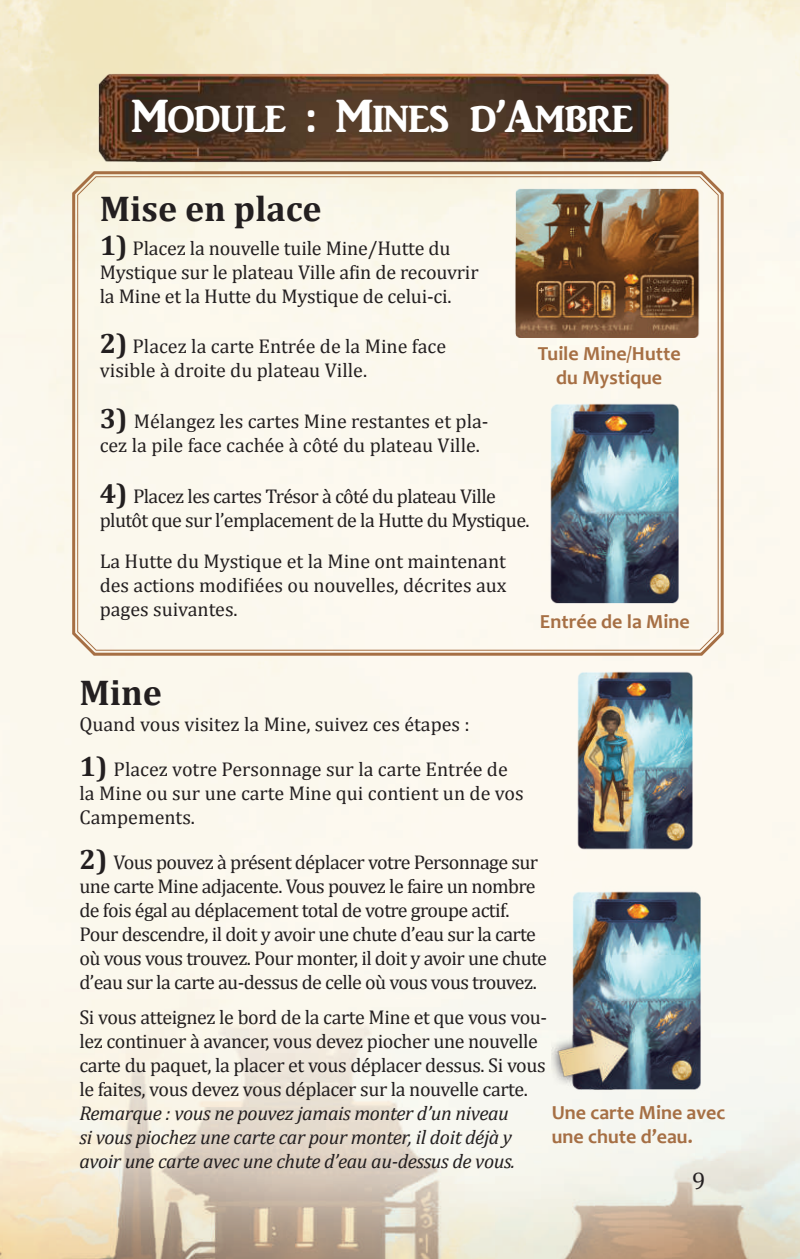
<style>
.page{position:relative;width:800px;height:1259px;background:#fff}
.page>*{position:absolute;margin:0;border:0;box-sizing:border-box;transform-origin:0 0}
.t1{font:48px "ARJULIAN";letter-spacing:-.02em;color:#fff}
.t2{font:700 36px "Cambria";color:#231f20}
.t3{font:24px "Cambria";color:#231f20}
.t4{font:20px/24px "Cambria";letter-spacing:-.02em;color:#231f20}
.t5{font:20px/24px "Cambria";color:#231f20}
.t6{font:italic 20px/24px "Cambria";letter-spacing:-.02em;color:#231f20}
.t7{font:700 20px/24px "Candara";color:#a66f44;text-align:center}
.s1{font-weight:700;font-size:28px}
</style>
<div class="page">
<img style="left:0;top:0;width:799px;height:1259px">
<svg style="left:69px;top:168px;width:657px;height:490px"></svg>
<div style="left:77px;top:175px;width:642px;height:476px;background:#fbf8ed"></div>
<img style="left:90px;top:71px;width:585px;height:93px">
<img style="left:486px;top:180px;width:226px;height:157px">
<img style="left:529px;top:391px;width:170px;height:221px">
<img style="left:556px;top:661px;width:157px;height:203px">
<img style="left:551px;top:878px;width:170px;height:226px">
<h1 class="t1" style="left:132px;top:90px;width:503px">Module : Mines d’Ambre</h1>
<h2 class="t2" style="left:100px;top:183px;width:223px">Mise en place</h2>
<p class="t4" style="left:100px;top:236px;width:380px"><span class="s1">1)</span> Placez la nouvelle tuile Mine/Hutte du<br>Mystique sur le plateau Ville afin de recouvrir la Mine et la Hutte du Mystique de celui-ci.</p>
<p class="t5" style="left:100px;top:334px;width:348px"><span class="s1">2)</span> Placez la carte Entrée de la Mine face visible à droite du plateau Ville.</p>
<p class="t5" style="left:100px;top:409px;width:390px"><span class="s1">3)</span> Mélangez les cartes Mine restantes et pla&shy;cez la pile face cachée à côté du plateau Ville.</p>
<p class="t4" style="left:100px;top:484px;width:431px"><span class="s1">4)</span> Placez les cartes Trésor à côté du plateau Ville plutôt que sur l’emplacement de la Hutte du Mystique.</p>
<p class="t4" style="left:100px;top:549px;width:408px;text-align:justify">La Hutte du Mystique et la Mine ont maintenant des actions modifiées ou nouvelles, décrites aux pages suivantes.</p>
<p class="t7" style="left:537px;top:341px;width:144px">Tuile Mine/Hutte du Mystique</p>
<p class="t7" style="left:540px;top:609px;width:151px">Entrée de la Mine</p>
<h2 class="t2" style="left:79px;top:667px;width:84px">Mine</h2>
<p class="t5" style="left:79px;top:712px;width:392px">Quand vous visitez la Mine, suivez ces étapes :</p>
<p class="t5" style="left:79px;top:757px;width:446px"><span class="s1">1)</span> Placez votre Personnage sur la carte Entrée de la Mine ou sur une carte Mine qui contient un de vos<br>Campements.</p>
<p class="t4" style="left:79px;top:850px;width:469px"><span class="s1">2)</span> Vous pouvez à présent déplacer votre Personnage sur une carte Mine adjacente. Vous pouvez le faire un nombre de fois égal au déplacement total de votre groupe actif.<br>Pour descendre, il doit y avoir une chute d’eau sur la carte où vous vous trouvez. Pour monter, il doit y avoir une chute d’eau sur la carte au-dessus de celle où vous vous trouvez.</p>
<p class="t4" style="left:79px;top:1005px;width:469px">Si vous atteignez le bord de la carte Mine et que vous vou&shy;lez continuer à avancer, vous devez piocher une nouvelle carte du paquet, la placer et vous déplacer dessus. Si vous le faites, vous devez vous déplacer sur la nouvelle carte.</p>
<p class="t6" style="left:79px;top:1100px;width:437px">Remarque : vous ne pouvez jamais monter d’un niveau si vous piochez une carte car pour monter, il doit déjà y avoir une carte avec une chute d’eau au-dessus de vous.</p>
<p class="t7" style="left:551px;top:1100px;width:175px;text-align:left">Une carte Mine avec une chute d’eau.</p>
<p class="t3" style="left:692px;top:1166px;width:15px">9</p>
</div>
